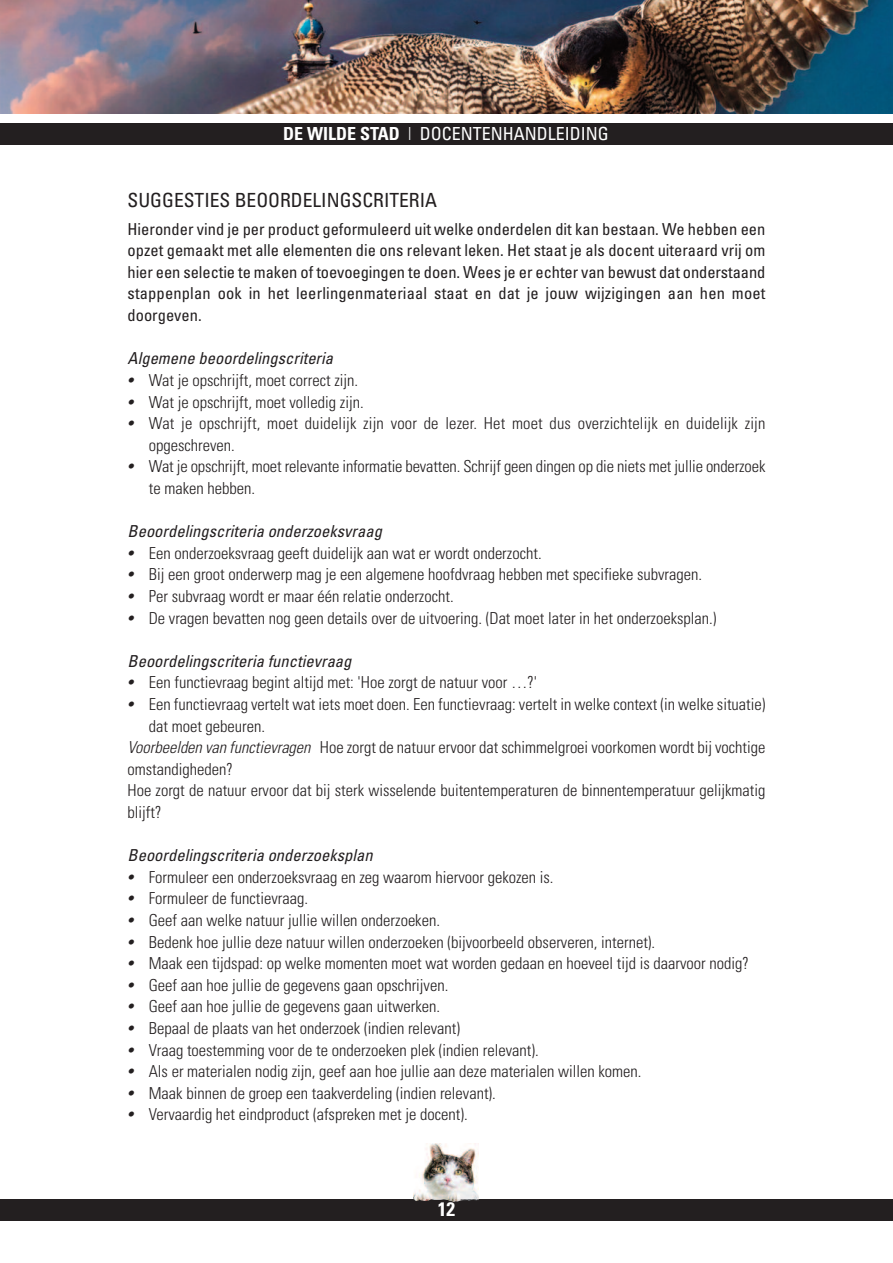
<style>
.page{position:relative;width:893px;height:1263px;background:#fff}
.page>*{position:absolute;margin:0;border:0;box-sizing:border-box;transform-origin:0 0}
.t1{font:condensed 19.5px "Univers";color:#231f20}
.t2{font:700 condensed 19.5px "Univers";color:#fff}
.t3{font:condensed 18px "Univers";color:#fff}
.t4{font:300 condensed 16.5px/21.6px "Univers";color:#231f20}
.t5{font:condensed 16.5px/21.6px "Univers";letter-spacing:.01em;color:#231f20;text-align:justify}
.t6{font:italic condensed 16.5px "Univers";letter-spacing:.005em;color:#231f20}
.s1{font-weight:700}
.s2{font-weight:300}
.s3{font-weight:400;font-style:italic}
.s4{font-style:italic}
</style>
<div class="page">
<div style="left:0;top:1199px;width:893px;height:21px;background:#231f20"></div>
<img style="left:0;top:0;width:893px;height:114px">
<div style="left:0;top:123px;width:893px;height:21px;background:#231f20"></div>
<img style="left:413px;top:1143px;width:65px;height:59px">
<p class="t3" style="left:283px;top:127px;width:327px"><span class="s1">DE WILDE STAD</span> <span class="s2">|</span> DOCENTENHANDLEIDING</p>
<p class="t1" style="left:128px;top:193px;width:311px">SUGGESTIES BEOORDELINGSCRITERIA</p>
<p class="t5" style="left:128px;top:219px;width:639px">Hieronder vind je per product geformuleerd uit welke onderdelen dit kan bestaan. We hebben een opzet gemaakt met alle elementen die ons relevant leken. Het staat je als docent uiteraard vrij om hier een selectie te maken of toevoegingen te doen. Wees je er echter van bewust dat onderstaand stappenplan ook in het leerlingenmateriaal staat en dat je jouw wijzigingen aan hen moet doorgeven.</p>
<p class="t6" style="left:128px;top:352px;width:207px">Algemene beoordelingscriteria</p>
<p class="t4" style="left:128px;top:371px;width:232px"><span class="s3">•</span> Wat je opschrijft, moet correct zijn.</p>
<p class="t4" style="left:128px;top:392px;width:238px"><span class="s3">•</span> Wat je opschrijft, moet volledig zijn.</p>
<p class="t4" style="left:149px;top:414px;width:618px;text-indent:-21px"><span class="s3">•</span> Wat je opschrijft, moet duidelijk zijn voor de lezer. Het moet dus overzichtelijk en duidelijk zijn opgeschreven.</p>
<p class="t4" style="left:149px;top:457px;width:618px;text-indent:-21px"><span class="s3">•</span> Wat je opschrijft, moet relevante informatie bevatten. Schrijf geen dingen op die niets met jullie onderzoek te maken hebben.</p>
<p class="t6" style="left:128px;top:525px;width:256px">Beoordelingscriteria onderzoeksvraag</p>
<p class="t4" style="left:128px;top:543px;width:416px"><span class="s3">•</span> Een onderzoeksvraag geeft duidelijk aan wat er wordt onderzocht.</p>
<p class="t4" style="left:128px;top:565px;width:576px"><span class="s3">•</span> Bij een groot onderwerp mag je een algemene hoofdvraag hebben met specifieke subvragen.</p>
<p class="t4" style="left:128px;top:587px;width:328px"><span class="s3">•</span> Per subvraag wordt er maar één relatie onderzocht.</p>
<p class="t4" style="left:128px;top:608px;width:590px"><span class="s3">•</span> De vragen bevatten nog geen details over de uitvoering. (Dat moet later in het onderzoeksplan.)</p>
<p class="t6" style="left:128px;top:655px;width:225px">Beoordelingscriteria functievraag</p>
<p class="t4" style="left:128px;top:673px;width:411px"><span class="s3">•</span> Een functievraag begint altijd met: 'Hoe zorgt de natuur voor …?'</p>
<p class="t4" style="left:128px;top:695px;width:639px"><span class="s3">•</span> Een functievraag vertelt wat iets moet doen. Een functievraag: vertelt in welke context (in welke situatie)</p>
<p class="t4" style="left:149px;top:716px;width:118px">dat moet gebeuren.</p>
<p class="t4" style="left:128px;top:738px;width:639px"><span class="s4">Voorbeeldenvanfunctievragen</span> Hoe zorgt de natuur ervoor dat schimmelgroei voorkomen wordt bij vochtige</p>
<p class="t4" style="left:128px;top:759px;width:107px">omstandigheden?</p>
<p class="t4" style="left:128px;top:781px;width:639px">Hoe zorgt de natuur ervoor dat bij sterk wisselende buitentemperaturen de binnentemperatuur gelijkmatig</p>
<p class="t4" style="left:128px;top:803px;width:35px">blijft?</p>
<p class="t6" style="left:128px;top:849px;width:247px">Beoordelingscriteria onderzoeksplan</p>
<p class="t4" style="left:128px;top:867px;width:428px"><span class="s3">•</span> Formuleer een onderzoeksvraag en zeg waarom hiervoor gekozen is.</p>
<p class="t4" style="left:128px;top:889px;width:182px"><span class="s3">•</span> Formuleer de functievraag.</p>
<p class="t4" style="left:128px;top:911px;width:314px"><span class="s3">•</span> Geef aan welke natuur jullie willen onderzoeken.</p>
<p class="t4" style="left:128px;top:932px;width:529px"><span class="s3">•</span> Bedenk hoe jullie deze natuur willen onderzoeken (bijvoorbeeld observeren, internet).</p>
<p class="t4" style="left:128px;top:954px;width:623px"><span class="s3">•</span> Maak een tijdspad: op welke momenten moet wat worden gedaan en hoeveel tijd is daarvoor nodig?</p>
<p class="t4" style="left:128px;top:975px;width:322px"><span class="s3">•</span> Geef aan hoe jullie de gegevens gaan opschrijven.</p>
<p class="t4" style="left:128px;top:997px;width:314px"><span class="s3">•</span> Geef aan hoe jullie de gegevens gaan uitwerken.</p>
<p class="t4" style="left:128px;top:1019px;width:334px"><span class="s3">•</span> Bepaal de plaats van het onderzoek (indien relevant)</p>
<p class="t4" style="left:128px;top:1040px;width:413px"><span class="s3">•</span> Vraag toestemming voor de te onderzoeken plek (indien relevant).</p>
<p class="t4" style="left:128px;top:1062px;width:515px"><span class="s3">•</span> Als er materialen nodig zijn, geef aan hoe jullie aan deze materialen willen komen.</p>
<p class="t4" style="left:128px;top:1083px;width:370px"><span class="s3">•</span> Maak binnen de groep een taakverdeling (indien relevant).</p>
<p class="t4" style="left:128px;top:1105px;width:342px"><span class="s3">•</span> Vervaardig het eindproduct (afspreken met je docent).</p>
<p class="t2" style="left:438px;top:1202px;width:19px">12</p>
</div>
